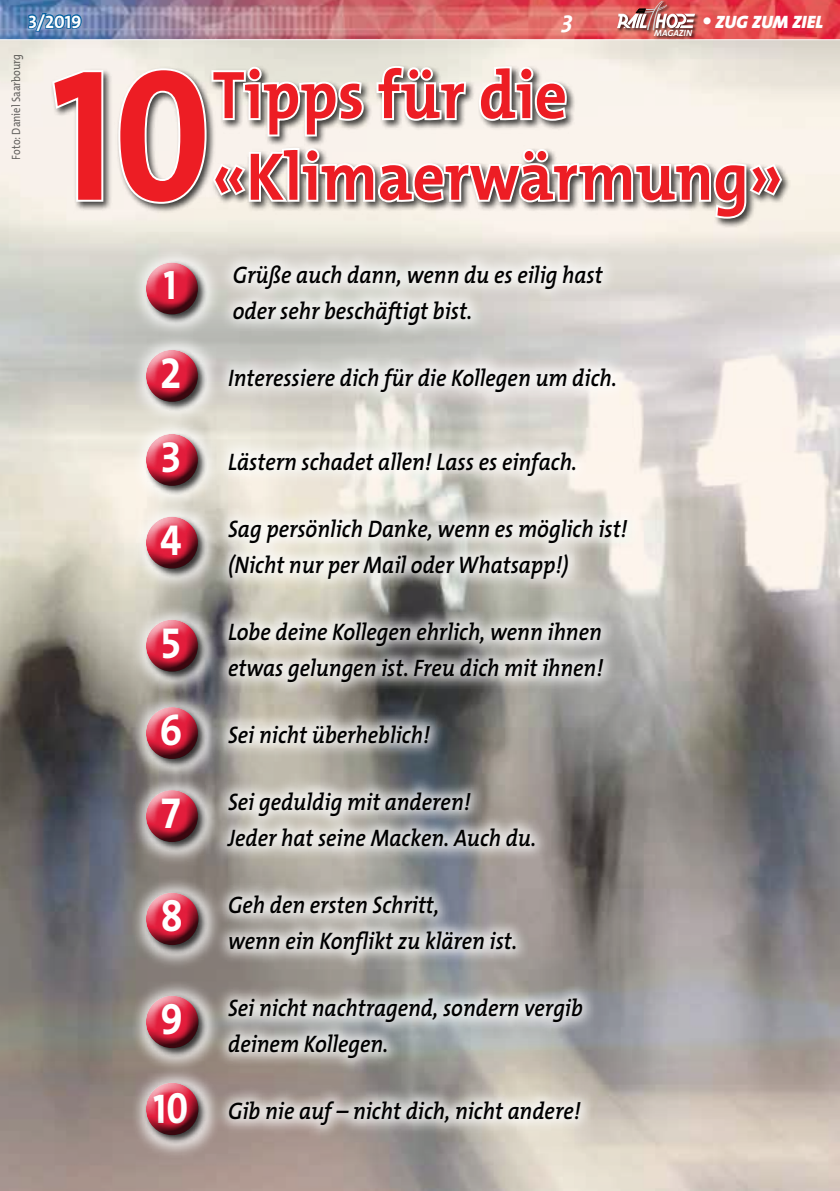
<style>
.page{position:relative;width:840px;height:1191px;background:#fff}
.page>*{position:absolute;margin:0;border:0;box-sizing:border-box;transform-origin:0 0}
.t1{font:700 188.8px "The Mix Os F";color:#ed1d24;scale:.93 1}
.t2{font:700 68px/81.6px "The Mix Os F";color:#ed1d24;scale:.93 1}
.t3{font:700 44px "The Mix Os F";color:#fff;scale:.9 1}
.t4{font:700 43.6px "The Mix Os F";color:#fff;scale:.9 1}
.t5{font:italic 600 24px/36px "The Mix Os F";color:#000;scale:.9 1}
.t6{font:italic 700 24px "The Mix Os F";color:#fff}
.t7{font:italic 900 18px "The Mix";color:#fff}
.t8{font:700 18px "The Mix Os F";color:#fff}
.t9{font:12px "The Mix Os F";color:#000;scale:.87 1}
.t10{font:italic 700 9px "The Mix Os F";color:#fff}
.s1{font-family:"The Mix Os F";font-weight:700;font-size:24px}
.s2{font-weight:700;font-style:normal;font-size:43.6px;color:#fff}
.s3{font-weight:700;font-style:normal;font-size:44px;color:#fff}
</style>
<div class="page">
<img style="left:0;top:40px;width:839px;height:1151px">
<div style="left:51px;top:64px;width:740px;height:165px;background:#000;opacity:.75"></div>
<svg style="left:50px;top:68px;width:55px;height:136px"></svg>
<svg style="left:116px;top:64px;width:668px;height:173px"></svg>
<div style="left:130px;top:245px;width:512px;height:915px;background:#fff;opacity:.75"></div>
<div style="left:144px;top:260px;width:64px;height:64px;background:#000;opacity:.75"></div>
<div style="left:143px;top:254px;width:60px;height:46px;background:#fff;opacity:.75"></div>
<div style="left:143px;top:268px;width:66px;height:48px;background:#000;opacity:.75"></div>
<div style="left:144px;top:348px;width:64px;height:63px;background:#000;opacity:.75"></div>
<div style="left:143px;top:343px;width:60px;height:44px;background:#fff;opacity:.75"></div>
<div style="left:143px;top:356px;width:66px;height:47px;background:#000;opacity:.75"></div>
<div style="left:144px;top:432px;width:64px;height:63px;background:#000;opacity:.75"></div>
<div style="left:143px;top:427px;width:60px;height:44px;background:#fff;opacity:.75"></div>
<div style="left:143px;top:440px;width:66px;height:47px;background:#000;opacity:.75"></div>
<div style="left:144px;top:515px;width:64px;height:63px;background:#000;opacity:.75"></div>
<div style="left:143px;top:510px;width:60px;height:44px;background:#fff;opacity:.75"></div>
<div style="left:143px;top:523px;width:66px;height:47px;background:#000;opacity:.75"></div>
<div style="left:144px;top:618px;width:64px;height:63px;background:#000;opacity:.75"></div>
<div style="left:143px;top:613px;width:60px;height:44px;background:#fff;opacity:.75"></div>
<div style="left:143px;top:626px;width:66px;height:47px;background:#000;opacity:.75"></div>
<div style="left:144px;top:705px;width:64px;height:63px;background:#000;opacity:.75"></div>
<div style="left:143px;top:700px;width:60px;height:44px;background:#fff;opacity:.75"></div>
<div style="left:143px;top:713px;width:66px;height:47px;background:#000;opacity:.75"></div>
<div style="left:144px;top:788px;width:64px;height:63px;background:#000;opacity:.75"></div>
<div style="left:143px;top:783px;width:60px;height:44px;background:#fff;opacity:.75"></div>
<div style="left:143px;top:796px;width:66px;height:47px;background:#000;opacity:.75"></div>
<div style="left:144px;top:891px;width:64px;height:64px;background:#000;opacity:.75"></div>
<div style="left:143px;top:884px;width:61px;height:45px;background:#fff;opacity:.75"></div>
<div style="left:143px;top:899px;width:67px;height:47px;background:#000;opacity:.75"></div>
<div style="left:144px;top:994px;width:64px;height:64px;background:#000;opacity:.75"></div>
<div style="left:143px;top:987px;width:61px;height:45px;background:#fff;opacity:.75"></div>
<div style="left:143px;top:1002px;width:67px;height:47px;background:#000;opacity:.75"></div>
<div style="left:144px;top:1080px;width:64px;height:64px;background:#000;opacity:.75"></div>
<div style="left:139px;top:1076px;width:64px;height:52px;background:#fff;opacity:.75"></div>
<div style="left:140px;top:1089px;width:70px;height:49px;background:#000;opacity:.75"></div>
<img style="left:0;top:0;width:839px;height:39px">
<svg style="left:27px;top:11px;width:56px;height:22px"></svg>
<div style="left:616px;top:1px;width:83px;height:39px;background:#000;opacity:.75"></div>
<svg style="left:616px;top:1px;width:78px;height:29px"></svg>
<p class="t8" style="left:28px;top:10px;width:55px">3/2019</p>
<p class="t6" style="left:562px;top:4px;width:13px">3</p>
<p class="t7" style="left:701px;top:6px;width:122px"><span class="s1">•</span> ZUG ZUM ZIEL</p>
<p class="t10" style="left:653px;top:27px;width:39px">MAGAZIN</p>
<p class="t9" style="left:8px;top:160px;width:123px;rotate:-90deg">Foto: Daniel Saarbourg</p>
<h1 class="t1" style="left:51px;top:15px;width:173px">10</h1>
<h2 class="t2" style="left:212px;top:55px;width:614px">Tipps für die «Klimaerwärmung»</h2>
<h3 class="t4" style="left:163px;top:256px;width:16px">1</h3>
<p class="t5" style="left:232px;top:257px;width:412px">Grüße auch dann, wenn du es eilig hast oder sehr beschäftigt bist.</p>
<h3 class="t4" style="left:160px;top:345px;width:25px">2</h3>
<p class="t5" style="left:228px;top:360px;width:433px">Interessiere dich für die Kollegen um dich.</p>
<h3 class="t4" style="left:160px;top:429px;width:25px">3</h3>
<p class="t5" style="left:228px;top:444px;width:389px">Lästern schadet allen! Lass es einfach.</p>
<h3 class="t4" style="left:160px;top:512px;width:25px">4</h3>
<p class="t5" style="left:228px;top:511px;width:445px">Sag persönlich Danke, wenn es möglich ist! (Nicht nur per Mail oder Whatsapp!)</p>
<p class="t5" style="left:160px;top:614px;width:493px;text-align:right"><span class="s2">5</span> Lobe deine Kollegen ehrlich, wenn ihnen etwas gelungen ist. Freu dich mit ihnen!</p>
<h3 class="t4" style="left:159px;top:702px;width:27px">6</h3>
<p class="t5" style="left:228px;top:717px;width:225px">Sei nicht überheblich!</p>
<h3 class="t4" style="left:160px;top:785px;width:25px">7</h3>
<p class="t5" style="left:228px;top:784px;width:344px">Sei geduldig mit anderen!<br>Jeder hat seine Macken. Auch du.</p>
<h3 class="t3" style="left:161px;top:888px;width:26px">8</h3>
<p class="t5" style="left:228px;top:887px;width:322px">Geh den ersten Schritt,<br>wenn ein Konflikt zu klären ist.</p>
<p class="t5" style="left:228px;top:990px;width:395px;text-indent:-67px"><span class="s3">9</span> Sei nicht nachtragend, sondern vergib deinem Kollegen.</p>
<p class="t5" style="left:153px;top:1093px;width:476px"><span class="s3">10</span> Gib nie auf – nicht dich, nicht andere!</p>
</div>
